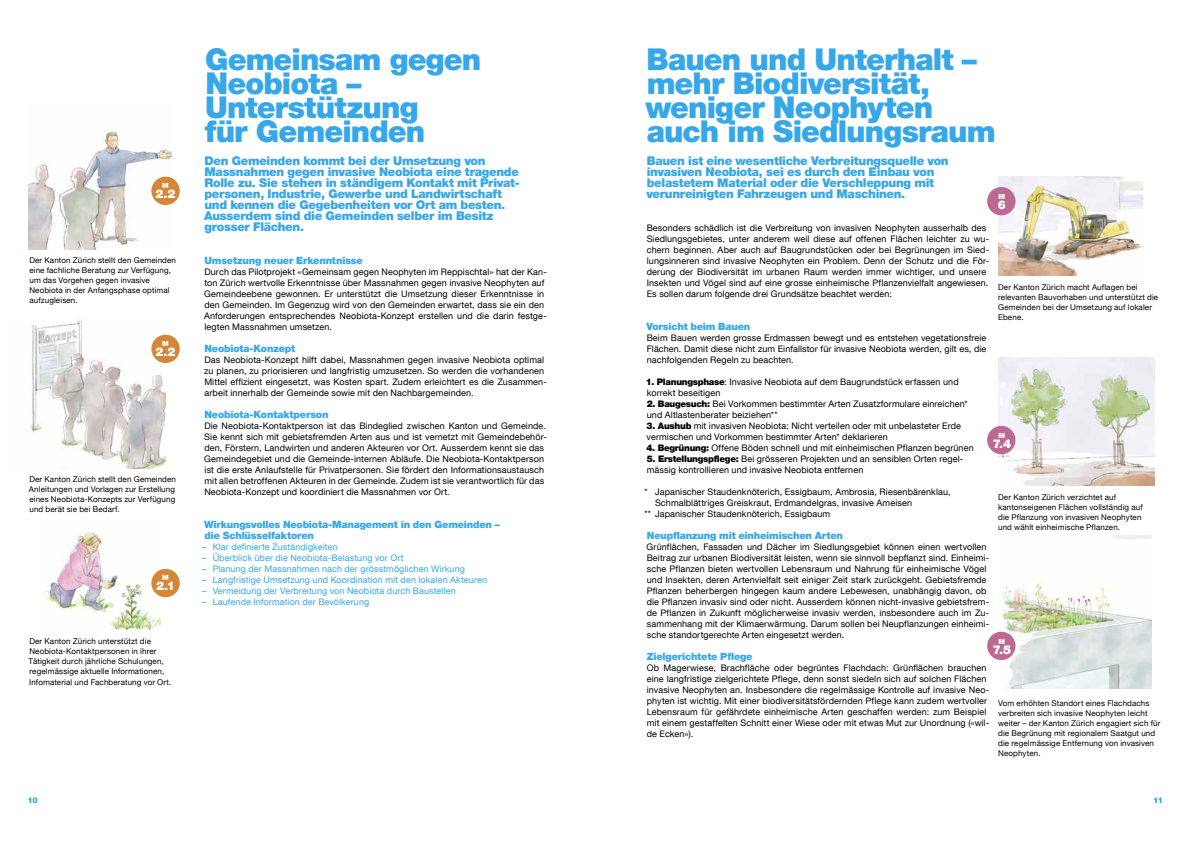
<style>
.page{position:relative;width:1191px;height:842px;background:#fff}
.page>*{position:absolute;margin:0;border:0;box-sizing:border-box;transform-origin:0 0}
.t1{font:900 30px/24px "Helvetica Neue LT Com";letter-spacing:-.03em;color:#36a7e9}
.t2{font:900 12px/11px "Helvetica Neue LT Com";letter-spacing:-.025em;color:#36a7e9}
.t3{font:900 12px "Helvetica Neue LT Com";color:#fff}
.t4{font:900 10px/11px "Helvetica Neue LT Com";letter-spacing:-.02em;color:#36a7e9}
.t5{font:9px/11px "Helvetica Neue LT Com";letter-spacing:.01em;color:#000}
.t6{font:9px "Helvetica Neue LT Com";letter-spacing:.01em;color:#36a7e9}
.t7{font:8px/10px "Helvetica Neue";letter-spacing:.015em;color:#000}
.t8{font:900 8px "Helvetica Neue LT Com";color:#36a7e9}
.t9{font:900 7px "Helvetica Neue LT Com";color:#fff}
.s1{font-family:"Helvetica Neue LT";font-weight:900}
</style>
<div class="page">
<img style="left:998px;top:176px;width:144px;height:99px">
<img style="left:998px;top:357px;width:156px;height:128px">
<img style="left:28px;top:131px;width:144px;height:118px">
<img style="left:30px;top:320px;width:135px;height:148px">
<img style="left:44px;top:531px;width:116px;height:99px">
<img style="left:999px;top:536px;width:152px;height:152px">
<div style="left:987px;top:187px;width:28px;height:28px;background:#bc6a93;border-radius:50%"></div>
<div style="left:987px;top:426px;width:28px;height:28px;background:#bc6a93;border-radius:50%"></div>
<div style="left:987px;top:632px;width:28px;height:28px;background:#bc6a93;border-radius:50%"></div>
<div style="left:151px;top:177px;width:29px;height:28px;background:#d58636;border-radius:50%"></div>
<div style="left:151px;top:335px;width:29px;height:28px;background:#d58636;border-radius:50%"></div>
<div style="left:151px;top:569px;width:29px;height:28px;background:#d58636;border-radius:50%"></div>
<p class="t9" style="left:162px;top:183px;width:8px">M</p>
<h2 class="t3" style="left:155px;top:189px;width:21px">2.2</h2>
<p class="t7" style="left:29px;top:256px;width:148px">Der Kanton Zürich stellt den Gemeinden eine fachliche Beratung zur Verfügung, um das Vorgehen gegen invasive<br>Neobiota in der Anfangsphase optimal aufzugleisen.</p>
<p class="t9" style="left:162px;top:341px;width:8px">M</p>
<h2 class="t3" style="left:155px;top:347px;width:21px">2.2</h2>
<p class="t7" style="left:29px;top:474px;width:149px">Der Kanton Zürich stellt den Gemeinden Anleitungen und Vorlagen zur Erstellung eines Neobiota-Konzepts zur Verfügung und berät sie bei Bedarf.</p>
<p class="t9" style="left:162px;top:575px;width:8px">M</p>
<h2 class="t3" style="left:156px;top:581px;width:20px">2.1</h2>
<p class="t7" style="left:28px;top:637px;width:144px">Der Kanton Zürich unterstützt die Neobiota-Kontaktpersonen in ihrer Tätigkeit durch jährliche Schulungen, regelmässige aktuelle Informationen, Infomaterial und Fachberatung vor Ort.</p>
<h1 class="t1" style="left:205px;top:50px;width:278px">Gemeinsam gegen<br>Neobiota –<br>Unterstützung<br>für Gemeinden</h1>
<p class="t2" style="left:204px;top:156px;width:317px">Den Gemeinden kommt bei der Umsetzung von Massnahmen gegen invasive Neobiota eine tragende Rolle zu. Sie stehen in ständigem Kontakt mit Privat&shy;personen, Industrie, Gewerbe und Landwirtschaft und kennen die Gegebenheiten vor Ort am besten.<br>Ausserdem sind die Gemeinden selber im Besitz grosser Flächen.</p>
<p class="t4" style="left:204px;top:256px;width:160px">Umsetzung neuer Erkenntnisse</p>
<p class="t5" style="left:204px;top:267px;width:344px">Durch das Pilotprojekt «Gemeinsam gegen Neophyten im Reppischtal» hat der Kan&shy;ton Zürich wertvolle Erkenntnisse über Massnahmen gegen invasive Neophyten auf Gemeindeebene gewonnen. Er unterstützt die Umsetzung dieser Erkenntnisse in den Gemeinden. Im Gegenzug wird von den Gemeinden erwartet, dass sie ein den Anforderungen entsprechendes Neobiota-Konzept erstellen und die darin festge&shy;legten Massnahmen umsetzen.</p>
<p class="t4" style="left:204px;top:344px;width:92px">Neobiota-Konzept</p>
<p class="t5" style="left:204px;top:355px;width:344px">Das Neobiota-Konzept hilft dabei, Massnahmen gegen invasive Neobiota optimal zu planen, zu priorisieren und langfristig umzusetzen. So werden die vorhandenen Mittel effizient eingesetzt, was Kosten spart. Zudem erleichtert es die Zusammen&shy;arbeit innerhalb der Gemeinde sowie mit den Nachbargemeinden.</p>
<p class="t4" style="left:204px;top:410px;width:125px">Neobiota-Kontaktperson</p>
<p class="t5" style="left:204px;top:421px;width:344px">Die Neobiota-Kontaktperson ist das Bindeglied zwischen Kanton und Gemeinde.<br>Sie kennt sich mit gebietsfremden Arten aus und ist vernetzt mit Gemeindebehör&shy;den, Förstern, Landwirten und anderen Akteuren vor Ort. Ausserdem kennt sie das Gemeindegebiet und die Gemeinde-internen Abläufe. Die Neobiota-Kontaktperson ist die erste Anlaufstelle für Privatpersonen. Sie fördert den Informationsaustausch mit allen betroffenen Akteuren in der Gemeinde. Zudem ist sie verantwortlich für das Neobiota-Konzept und koordiniert die Massnahmen vor Ort.</p>
<p class="t4" style="left:204px;top:520px;width:297px">Wirkungsvolles Neobiota-Management in den Gemeinden – die Schlüsselfaktoren</p>
<p class="t6" style="left:202px;top:543px;width:137px">– Klar definierte Zuständigkeiten</p>
<p class="t6" style="left:202px;top:554px;width:203px">– Überblick über die Neobiota-Belastung vor Ort</p>
<p class="t6" style="left:202px;top:565px;width:264px">– Planung der Massnahmen nach der grösstmöglichen Wirkung</p>
<p class="t6" style="left:202px;top:576px;width:286px">– Langfristige Umsetzung und Koordination mit den lokalen Akteuren</p>
<p class="t6" style="left:202px;top:587px;width:255px">– Vermeidung der Verbreitung von Neobiota durch Baustellen</p>
<p class="t6" style="left:202px;top:598px;width:169px">– Laufende Information der Bevölkerung</p>
<h1 class="t1" style="left:645px;top:50px;width:352px">Bauen und Unterhalt – mehr Biodiversität, weniger Neophyten auch im Siedlungsraum</h1>
<h2 class="t2" style="left:646px;top:156px;width:304px">Bauen ist eine wesentliche Verbreitungsquelle von invasiven Neobiota, sei es durch den Einbau von belastetem Material oder die Verschleppung mit verunreinigten Fahrzeugen und Maschinen.</h2>
<p class="t5" style="left:646px;top:223px;width:344px">Besonders schädlich ist die Verbreitung von invasiven Neophyten ausserhalb des Siedlungsgebietes, unter anderem weil diese auf offenen Flächen leichter zu wu&shy;chern beginnen. Aber auch auf Baugrundstücken oder bei Begrünungen im Sied&shy;lungsinneren sind invasive Neophyten ein Problem. Denn der Schutz und die För&shy;derung der Biodiversität im urbanen Raum werden immer wichtiger, und unsere Insekten und Vögel sind auf eine grosse einheimische Pflanzenvielfalt angewiesen.<br>Es sollen darum folgende drei Grundsätze beachtet werden:</p>
<p class="t4" style="left:646px;top:322px;width:105px">Vorsicht beim Bauen</p>
<p class="t5" style="left:646px;top:333px;width:341px;text-align:justify">Beim Bauen werden grosse Erdmassen bewegt und es entstehen vegetationsfreie Flächen. Damit diese nicht zum Einfallstor für invasive Neobiota werden, gilt es, die nachfolgenden Regeln zu beachten.</p>
<p class="t5" style="left:645px;top:377px;width:314px"><span class="s1">1. Planungsphase</span>: Invasive Neobiota auf dem Baugrundstück erfassen und korrekt beseitigen</p>
<p class="t5" style="left:646px;top:399px;width:322px"><span class="s1">2. Baugesuch:</span> Bei Vorkommen bestimmter Arten Zusatzformulare einreichen* und Altlastenberater beiziehen**</p>
<p class="t5" style="left:646px;top:421px;width:316px"><span class="s1">3. Aushub</span> mit invasiven Neobiota: Nicht verteilen oder mit unbelasteter Erde vermischen und Vorkommen bestimmter Arten* deklarieren</p>
<p class="t5" style="left:646px;top:443px;width:329px"><span class="s1">4. Begrünung:</span> Offene Böden schnell und mit einheimischen Pflanzen begrünen</p>
<p class="t5" style="left:647px;top:454px;width:318px"><span class="s1">5. Erstellungspflege:</span> Bei grösseren Projekten und an sensiblen Orten regel&shy;mässig kontrollieren und invasive Neobiota entfernen</p>
<p class="t5" style="left:644px;top:487px;width:308px">* Japanischer Staudenknöterich, Essigbaum, Ambrosia, Riesenbärenklau,</p>
<p class="t5" style="left:655px;top:498px;width:258px">Schmalblättriges Greiskraut, Erdmandelgras, invasive Ameisen</p>
<p class="t5" style="left:644px;top:509px;width:187px">** Japanischer Staudenknöterich, Essigbaum</p>
<p class="t4" style="left:647px;top:531px;width:197px">Neupflanzung mit einheimischen Arten</p>
<p class="t5" style="left:646px;top:542px;width:344px">Grünflächen, Fassaden und Dächer im Siedlungsgebiet können einen wertvollen Beitrag zur urbanen Biodiversität leisten, wenn sie sinnvoll bepflanzt sind. Einheimi&shy;sche Pflanzen bieten wertvollen Lebensraum und Nahrung für einheimische Vögel und Insekten, deren Artenvielfalt seit einiger Zeit stark zurückgeht. Gebietsfremde Pflanzen beherbergen hingegen kaum andere Lebewesen, unabhängig davon, ob die Pflanzen invasiv sind oder nicht. Ausserdem können nicht-invasive gebietsfrem&shy;de Pflanzen in Zukunft möglicherweise invasiv werden, insbesondere auch im Zu&shy;sammenhang mit der Klimaerwärmung. Darum sollen bei Neupflanzungen einheimi&shy;sche standortgerechte Arten eingesetzt werden.</p>
<p class="t4" style="left:647px;top:652px;width:107px">Zielgerichtete Pflege</p>
<p class="t5" style="left:646px;top:663px;width:344px">Ob Magerwiese, Brachfläche oder begrüntes Flachdach: Grünflächen brauchen eine langfristige zielgerichtete Pflege, denn sonst siedeln sich auf solchen Flächen invasive Neophyten an. Insbesondere die regelmässige Kontrolle auf invasive Neo&shy;phyten ist wichtig. Mit einer biodiversitätsfördernden Pflege kann zudem wertvoller Lebensraum für gefährdete einheimische Arten geschaffen werden: zum Beispiel mit einem gestaffelten Schnitt einer Wiese oder mit etwas Mut zur Unordnung («wil&shy;de Ecken»).</p>
<p class="t9" style="left:998px;top:194px;width:8px">M</p>
<h2 class="t3" style="left:998px;top:200px;width:10px">6</h2>
<p class="t7" style="left:998px;top:282px;width:162px">Der Kanton Zürich macht Auflagen bei relevanten Bauvorhaben und unterstützt die<br>Gemeinden bei der Umsetzung auf lokaler<br>Ebene.</p>
<p class="t9" style="left:998px;top:433px;width:8px">M</p>
<h2 class="t3" style="left:992px;top:439px;width:20px">7.4</h2>
<p class="t7" style="left:998px;top:492px;width:146px">Der Kanton Zürich verzichtet auf kantonseigenen Flächen vollständig auf die Pflanzung von invasiven Neophyten und wählt einheimische Pflanzen.</p>
<p class="t9" style="left:998px;top:639px;width:8px">M</p>
<h2 class="t3" style="left:992px;top:645px;width:20px">7.5</h2>
<p class="t7" style="left:998px;top:698px;width:164px">Vom erhöhten Standort eines Flachdachs verbreiten sich invasive Neophyten leicht weiter – der Kanton Zürich engagiert sich für die Begrünung mit regionalem Saatgut und die regelmässige Entfernung von invasiven Neophyten.</p>
<p class="t8" style="left:28px;top:797px;width:12px">10</p>
<p class="t8" style="left:1153px;top:797px;width:11px">11</p>
</div>
